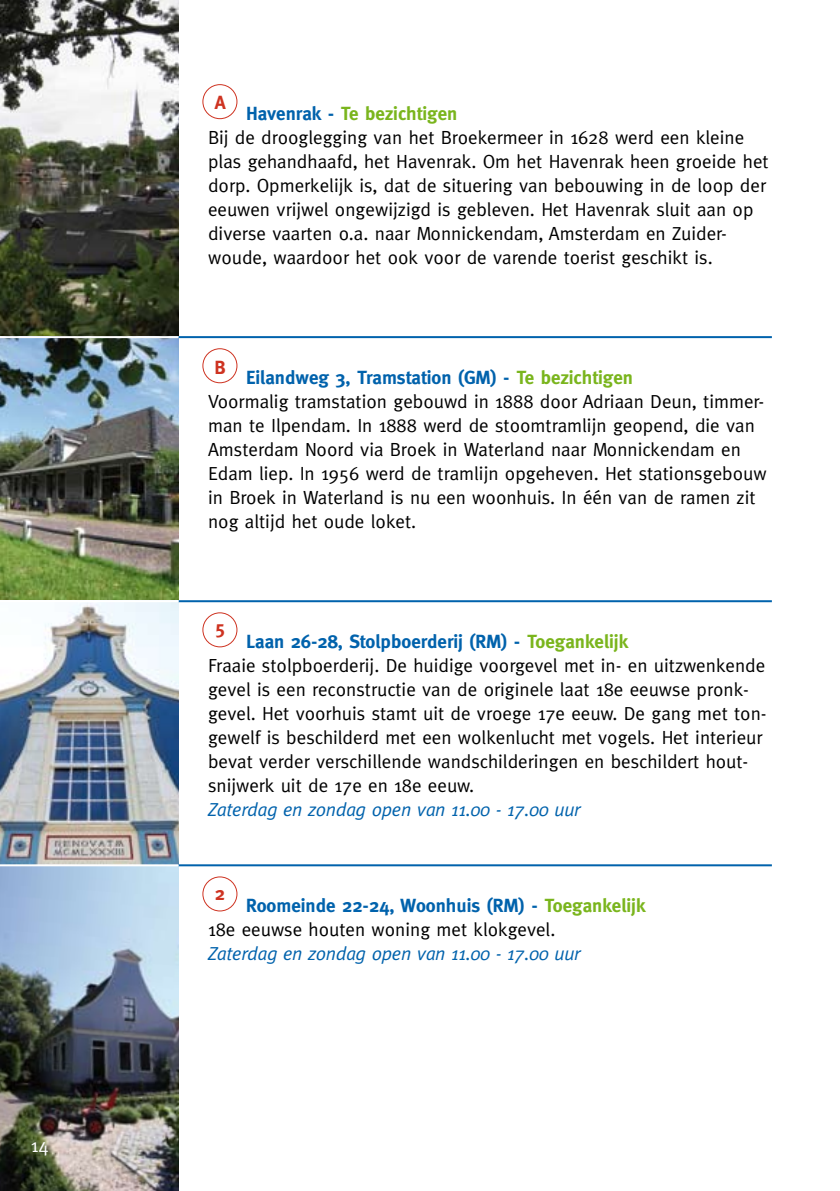
<style>
.page{position:relative;width:840px;height:1191px;background:#fff}
.page>*{position:absolute;margin:0;border:0;box-sizing:border-box;transform-origin:0 0}
.t1{font:19px/24px "Meta";color:#000}
.t2{font:italic 19px "Meta";letter-spacing:-.02em;color:#0062ac}
.t3{font:700 19px "Meta";color:#ce3321}
.t4{font:19px "Meta";color:#fff}
.s1{font-weight:700;color:#0062ac}
.s2{font-weight:700;color:#7ab51d}
</style>
<div class="page">
<img style="left:0;top:0;width:178px;height:336px">
<img style="left:0;top:866px;width:178px;height:325px">
<img style="left:0;top:338px;width:178px;height:262px">
<img style="left:0;top:602px;width:178px;height:262px">
<hr style="left:178px;top:336px;width:593px;height:2px;background:#0062ac">
<hr style="left:178px;top:600px;width:593px;height:2px;background:#0062ac">
<hr style="left:178px;top:864px;width:593px;height:2px;background:#0062ac">
<div style="left:202px;top:876px;width:35px;height:35px;border:1px solid #ce3321;border-radius:50%"></div>
<div style="left:202px;top:612px;width:35px;height:35px;border:1px solid #ce3321;border-radius:50%"></div>
<div style="left:202px;top:348px;width:35px;height:35px;border:1px solid #ce3321;border-radius:50%"></div>
<div style="left:202px;top:84px;width:35px;height:35px;border:1px solid #ce3321;border-radius:50%"></div>
<p class="t4" style="left:31px;top:1134px;width:19px">14</p>
<p class="t3" style="left:215px;top:91px;width:12px">A</p>
<p class="t1" style="left:208px;top:101px;width:561px;text-indent:38px"><span class="s1">Havenrak -</span> <span class="s2">Te bezichtigen<br></span>Bij de drooglegging van het Broekermeer in 1628 werd een kleine plas gehandhaafd, het Havenrak. Om het Havenrak heen groeide het dorp. Opmerkelijk is, dat de situering van bebouwing in de loop der eeuwen vrijwel ongewijzigd is gebleven. Het Havenrak sluit aan op diverse vaarten o.a. naar Monnickendam, Amsterdam en Zuider&shy;woude, waardoor het ook voor de varende toerist geschikt is.</p>
<p class="t3" style="left:214px;top:357px;width:13px">B</p>
<p class="t1" style="left:208px;top:365px;width:559px;text-indent:38px"><span class="s1">Eilandweg 3, Tramstation (GM) -</span> <span class="s2">Te bezichtigen<br></span>Voormalig tramstation gebouwd in 1888 door Adriaan Deun, timmer&shy;man te Ilpendam. In 1888 werd de stoomtramlijn geopend, die van Amsterdam Noord via Broek in Waterland naar Monnickendam en Edam liep. In 1956 werd de tramlijn opgeheven. Het stationsgebouw in Broek in Waterland is nu een woonhuis. In één van de ramen zit nog altijd het oude loket.</p>
<p class="t3" style="left:215px;top:616px;width:12px">5</p>
<p class="t1" style="left:208px;top:629px;width:559px;text-indent:38px"><span class="s1">Laan 26-28, Stolpboerderij (RM) -</span> <span class="s2">Toegankelijk<br></span>Fraaie stolpboerderij. De huidige voorgevel met in- en uitzwenkende gevel is een reconstructie van de originele laat 18e eeuwse pronk&shy;gevel. Het voorhuis stamt uit de vroege 17e eeuw. De gang met ton&shy;gewelf is beschilderd met een wolkenlucht met vogels. Het interieur bevat verder verschillende wandschilderingen en beschildert hout&shy;snijwerk uit de 17e en 18e eeuw.</p>
<p class="t2" style="left:208px;top:798px;width:373px">Zaterdag en zondag open van 11.00 - 17.00 uur</p>
<p class="t3" style="left:215px;top:882px;width:12px">2</p>
<p class="t1" style="left:208px;top:893px;width:438px;text-indent:38px"><span class="s1">Roomeinde 22-24, Woonhuis (RM) -</span> <span class="s2">Toegankelijk<br></span>18e eeuwse houten woning met klokgevel.</p>
<p class="t2" style="left:208px;top:942px;width:373px">Zaterdag en zondag open van 11.00 - 17.00 uur</p>
</div>
